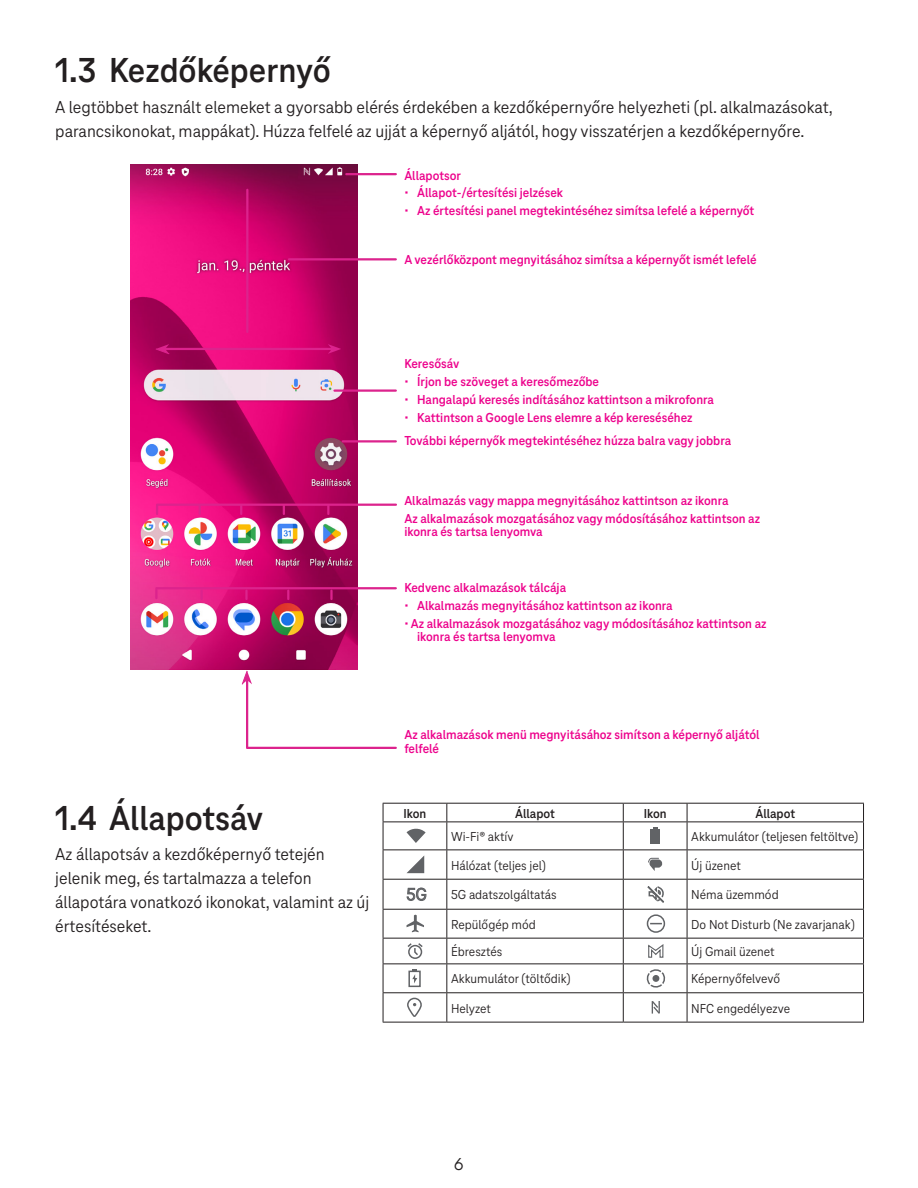
<style>
.page{position:relative;width:918px;height:1188px;background:#fff}
.page>*{position:absolute;margin:0;border:0;box-sizing:border-box;transform-origin:0 0}
.nadpis_2{font:700 36px "Tele Neo";color:#231f20}
.text{font:18px/24px "Tele Neo";color:#231f20}
.t1{font:18px "Tele Neo";color:#616366}
.popis_obrazku{font:700 13.5px/13.5px "Tele Neo";color:#ed028c}
.text-2{font:13.5px "Tele Neo";color:#231f20}
.text-3{font:700 13.5px "Tele Neo";color:#231f20}
</style>
<div class="page">
<img style="left:131px;top:165px;width:226px;height:505px">
<hr style="left:334px;top:389px;width:62px;height:3px;background:#dc238d">
<hr style="left:343px;top:440px;width:53px;height:3px;background:#dc238d">
<hr style="left:289px;top:258px;width:107px;height:2px;background:#dc238d">
<hr style="left:246px;top:190px;width:2px;height:142px;background:#dc238d">
<hr style="left:247px;top:747px;width:149px;height:2px;background:#dc238d">
<hr style="left:246px;top:681px;width:2px;height:66px;background:#dc238d">
<hr style="left:165px;top:348px;width:167px;height:2px;background:#dc238d">
<svg style="left:328px;top:344px;width:13px;height:10px"></svg>
<hr style="left:156px;top:587px;width:240px;height:2px;background:#dc238d">
<svg style="left:155px;top:590px;width:3px;height:8px"></svg>
<svg style="left:245px;top:591px;width:3px;height:8px"></svg>
<svg style="left:287px;top:591px;width:2px;height:8px"></svg>
<svg style="left:330px;top:591px;width:3px;height:8px"></svg>
<svg style="left:200px;top:591px;width:3px;height:8px"></svg>
<svg style="left:156px;top:506px;width:2px;height:8px"></svg>
<svg style="left:240px;top:506px;width:2px;height:8px"></svg>
<svg style="left:283px;top:506px;width:2px;height:8px"></svg>
<svg style="left:199px;top:506px;width:2px;height:8px"></svg>
<hr style="left:157px;top:504px;width:239px;height:2px;background:#dc238d">
<svg style="left:327px;top:506px;width:2px;height:8px"></svg>
<hr style="left:346px;top:173px;width:50px;height:2px;background:#dc238d">
<svg style="left:242px;top:671px;width:10px;height:13px"></svg>
<svg style="left:156px;top:344px;width:13px;height:10px"></svg>
<hr style="left:383px;top:803px;width:64px;height:1px;background:#231f20">
<hr style="left:447px;top:803px;width:176px;height:1px;background:#231f20">
<hr style="left:623px;top:803px;width:64px;height:1px;background:#231f20">
<hr style="left:687px;top:803px;width:177px;height:1px;background:#231f20">
<hr style="left:383px;top:822px;width:64px;height:1px;background:#231f20">
<hr style="left:447px;top:822px;width:176px;height:1px;background:#231f20">
<hr style="left:623px;top:822px;width:64px;height:1px;background:#231f20">
<hr style="left:687px;top:822px;width:177px;height:1px;background:#231f20">
<hr style="left:383px;top:849px;width:64px;height:1px;background:#231f20">
<hr style="left:447px;top:849px;width:176px;height:1px;background:#231f20">
<hr style="left:623px;top:849px;width:64px;height:1px;background:#231f20">
<hr style="left:687px;top:849px;width:177px;height:1px;background:#231f20">
<hr style="left:383px;top:879px;width:64px;height:1px;background:#231f20">
<hr style="left:447px;top:879px;width:176px;height:1px;background:#231f20">
<hr style="left:623px;top:879px;width:64px;height:1px;background:#231f20">
<hr style="left:687px;top:879px;width:177px;height:1px;background:#231f20">
<hr style="left:383px;top:909px;width:64px;height:1px;background:#231f20">
<hr style="left:447px;top:909px;width:176px;height:1px;background:#231f20">
<hr style="left:623px;top:909px;width:64px;height:1px;background:#231f20">
<hr style="left:687px;top:909px;width:177px;height:1px;background:#231f20">
<hr style="left:383px;top:938px;width:64px;height:1px;background:#231f20">
<hr style="left:447px;top:938px;width:176px;height:1px;background:#231f20">
<hr style="left:623px;top:938px;width:64px;height:1px;background:#231f20">
<hr style="left:687px;top:938px;width:177px;height:1px;background:#231f20">
<hr style="left:383px;top:963px;width:64px;height:1px;background:#231f20">
<hr style="left:447px;top:963px;width:176px;height:1px;background:#231f20">
<hr style="left:623px;top:963px;width:64px;height:1px;background:#231f20">
<hr style="left:687px;top:963px;width:177px;height:1px;background:#231f20">
<hr style="left:383px;top:992px;width:64px;height:1px;background:#231f20">
<svg style="left:383px;top:804px;width:1px;height:218px"></svg>
<hr style="left:447px;top:992px;width:176px;height:1px;background:#231f20">
<svg style="left:446px;top:804px;width:1px;height:218px"></svg>
<hr style="left:623px;top:992px;width:64px;height:1px;background:#231f20">
<svg style="left:623px;top:804px;width:1px;height:218px"></svg>
<hr style="left:687px;top:992px;width:177px;height:1px;background:#231f20">
<svg style="left:687px;top:804px;width:1px;height:218px"></svg>
<svg style="left:863px;top:804px;width:1px;height:218px"></svg>
<hr style="left:383px;top:1022px;width:64px;height:1px;background:#231f20">
<hr style="left:447px;top:1022px;width:176px;height:1px;background:#231f20">
<hr style="left:623px;top:1022px;width:64px;height:1px;background:#231f20">
<hr style="left:687px;top:1022px;width:177px;height:1px;background:#231f20">
<svg style="left:407px;top:828px;width:19px;height:15px"></svg>
<div style="left:650px;top:830px;width:10px;height:14px;background:#616366"></div>
<svg style="left:407px;top:856px;width:17px;height:17px"></svg>
<svg style="left:648px;top:857px;width:14px;height:14px"></svg>
<svg style="left:407px;top:888px;width:19px;height:13px"></svg>
<svg style="left:647px;top:886px;width:17px;height:17px"></svg>
<svg style="left:407px;top:915px;width:17px;height:17px"></svg>
<div style="left:647px;top:914px;width:18px;height:19px;border:2px solid #616366;border-radius:50%"></div>
<svg style="left:650px;top:923px;width:12px;height:1px"></svg>
<div style="left:408px;top:945px;width:14px;height:14px;border:2px solid #616366;border-radius:50%"></div>
<svg style="left:407px;top:943px;width:16px;height:14px"></svg>
<svg style="left:648px;top:944px;width:16px;height:14px"></svg>
<div style="left:408px;top:971px;width:13px;height:16px;border:2px solid #616366"></div>
<svg style="left:412px;top:969px;width:5px;height:14px"></svg>
<svg style="left:646px;top:969px;width:19px;height:19px"></svg>
<div style="left:653px;top:975px;width:6px;height:7px;background:#616366;border-radius:50%"></div>
<svg style="left:407px;top:997px;width:15px;height:20px"></svg>
<svg style="left:651px;top:1001px;width:9px;height:13px"></svg>
<p class="nadpis_2" style="left:55px;top:50px;width:277px">1.3 Kezdőképernyő</p>
<p class="text" style="left:55px;top:95px;width:779px">A legtöbbet használt elemeket a gyorsabb elérés érdekében a kezdőképernyőre helyezheti (pl. alkalmazásokat, parancsikonokat, mappákat). Húzza felfelé az ujját a képernyő aljától, hogy visszatérjen a kezdőképernyőre.</p>
<p class="popis_obrazku" style="left:404px;top:169px;width:58px">Állapotsor</p>
<p class="popis_obrazku" style="left:404px;top:186px;width:160px">• Állapot-/értesítési jelzések</p>
<p class="popis_obrazku" style="left:404px;top:204px;width:351px">• Az értesítési panel megtekintéséhez simítsa lefelé a képernyőt</p>
<p class="popis_obrazku" style="left:404px;top:253px;width:354px">A vezérlőközpont megnyitásához simítsa a képernyőt ismét lefelé</p>
<p class="popis_obrazku" style="left:404px;top:357px;width:56px">Keresősáv</p>
<p class="popis_obrazku" style="left:404px;top:375px;width:196px">• Írjon be szöveget a keresőmezőbe</p>
<p class="popis_obrazku" style="left:404px;top:393px;width:311px">• Hangalapú keresés indításához kattintson a mikrofonra</p>
<p class="popis_obrazku" style="left:404px;top:411px;width:290px">• Kattintson a Google Lens elemre a kép kereséséhez</p>
<p class="popis_obrazku" style="left:404px;top:434px;width:328px">További képernyők megtekintéséhez húzza balra vagy jobbra</p>
<p class="popis_obrazku" style="left:404px;top:494px;width:326px">Alkalmazás vagy mappa megnyitásához kattintson az ikonra</p>
<p class="popis_obrazku" style="left:404px;top:512px;width:357px">Az alkalmazások mozgatásához vagy módosításához kattintson az ikonra és tartsa lenyomva</p>
<p class="popis_obrazku" style="left:404px;top:581px;width:163px">Kedvenc alkalmazások tálcája</p>
<p class="popis_obrazku" style="left:404px;top:599px;width:270px">• Alkalmazás megnyitásához kattintson az ikonra</p>
<p class="popis_obrazku" style="left:417px;top:617px;width:351px;text-indent:-13px">• Az alkalmazások mozgatásához vagy módosításához kattintson az ikonra és tartsa lenyomva</p>
<p class="nadpis_2" style="left:55px;top:798px;width:210px">1.4 Állapotsáv</p>
<p class="text" style="left:55px;top:843px;width:316px">Az állapotsáv a kezdőképernyő tetején jelenik meg, és tartalmazza a telefon állapotára vonatkozó ikonokat, valamint az új értesítéseket.</p>
<p class="popis_obrazku" style="left:404px;top:728px;width:357px">Az alkalmazások menü megnyitásához simítson a képernyő aljától felfelé</p>
<p class="text-3" style="left:404px;top:806px;width:24px">Ikon</p>
<p class="text-3" style="left:515px;top:806px;width:41px">Állapot</p>
<p class="text-3" style="left:644px;top:806px;width:24px">Ikon</p>
<p class="text-3" style="left:755px;top:806px;width:41px">Állapot</p>
<p class="t1" style="left:407px;top:883px;width:22px">5G</p>
<p class="text-2" style="left:451px;top:829px;width:64px">Wi-Fi® aktív</p>
<p class="text-2" style="left:691px;top:829px;width:169px">Akkumulátor (teljesen feltöltve)</p>
<p class="text-2" style="left:451px;top:858px;width:97px">Hálózat (teljes jel)</p>
<p class="text-2" style="left:691px;top:858px;width:51px">Új üzenet</p>
<p class="text-2" style="left:451px;top:887px;width:107px">5G adatszolgáltatás</p>
<p class="text-2" style="left:691px;top:887px;width:89px">Néma üzemmód</p>
<p class="text-2" style="left:451px;top:917px;width:86px">Repülőgép mód</p>
<p class="text-2" style="left:691px;top:917px;width:165px">Do Not Disturb (Ne zavarjanak)</p>
<p class="text-2" style="left:451px;top:944px;width:53px">Ébresztés</p>
<p class="text-2" style="left:691px;top:944px;width:85px">Új Gmail üzenet</p>
<p class="text-2" style="left:451px;top:971px;width:121px">Akkumulátor (töltődik)</p>
<p class="text-2" style="left:691px;top:971px;width:90px">Képernyőfelvevő</p>
<p class="text-2" style="left:451px;top:1001px;width:42px">Helyzet</p>
<p class="text-2" style="left:691px;top:1001px;width:100px">NFC engedélyezve</p>
<h2 class="text" style="left:454px;top:1152px;width:11px">6</h2>
</div>
